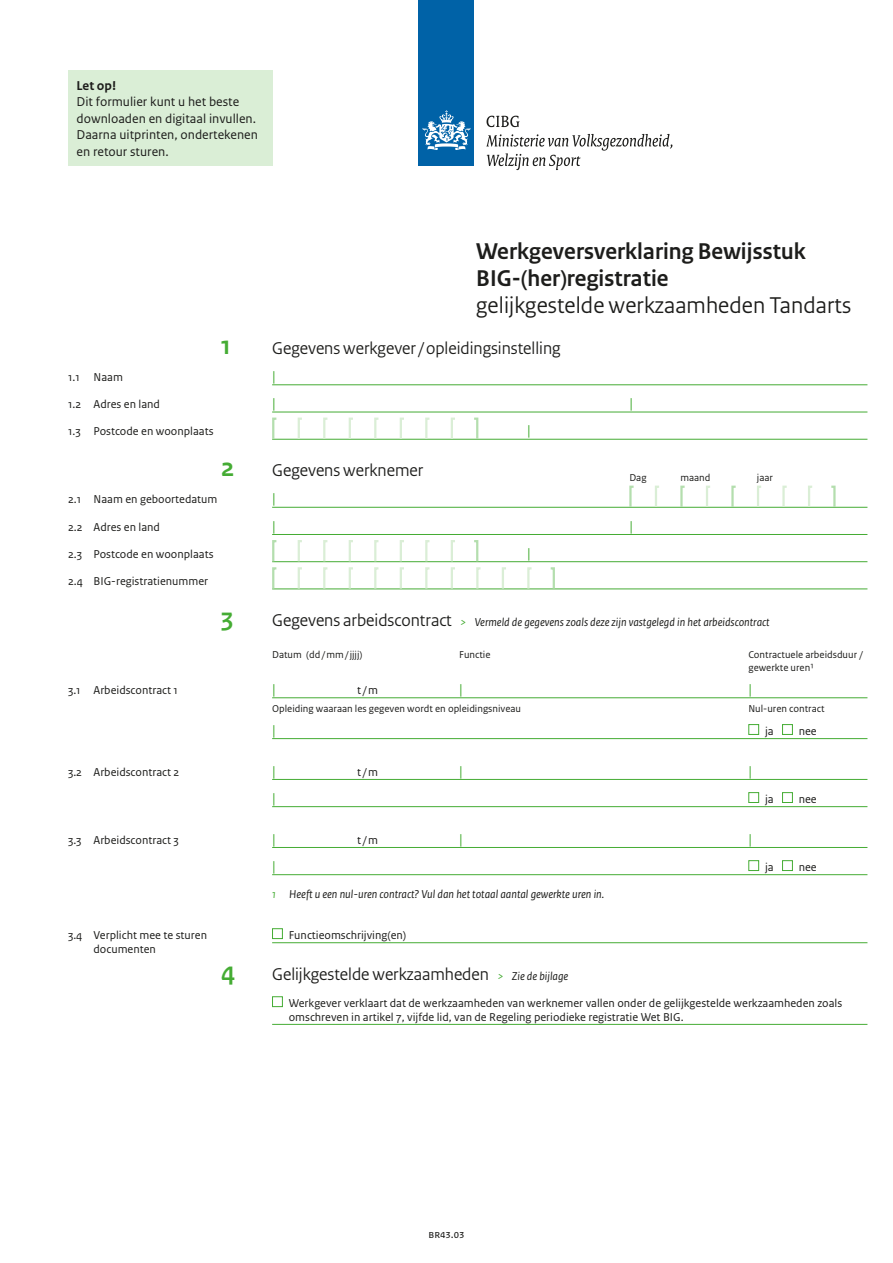
<style>
.page{position:relative;width:893px;height:1263px;background:#fff}
.page>*{position:absolute;margin:0;border:0;box-sizing:border-box;transform-origin:0 0}
._12_Rubrieksnummer{font:700 27px "Rijksoverheid Sans Heading";color:#45ac34}
._01_Documentnaam_lan{font:700 24px/27px "Rijksoverheid Sans Heading";letter-spacing:.005em;color:#1d1d1b}
._02_Specificatie_lan{font:24px "Rijksoverheid Sans Heading";letter-spacing:.005em;color:#1d1d1b}
._11_Rubriek{font:18px "Rijksoverheid Sans Heading";color:#1d1d1b}
._18_Vertikaal_lijn{font:15px "Rijksoverheid Sans Text";color:#45ac34}
.t1{font:13.5px/16.5px "Rijksoverheid Sans Text";color:#1d1d1b}
.t2{font:700 13.5px "Rijksoverheid Sans Text";color:#1d1d1b}
._13_Vraag{font:12px/13.6px "Rijksoverheid Sans Text";color:#1d1d1b}
._18_Vertikaal_lijn-2{font:12px/13.6px "Rijksoverheid Sans Text";color:#1d1d1b}
._11_Rubriek-2{font:italic 12px "Rijksoverheid Sans Text";color:#1d1d1b}
._16_Invulinstructie{font:italic 12px "Rijksoverheid Sans Text";color:#1d1d1b}
._15_Antwoord_Lijn{font:12px "Rijksoverheid Sans Text";color:#1d1d1b}
.Formuliercode{font:12px "Rijksoverheid Sans Text";color:#1d1d1b}
._14_Subvraag_tabelko{font:10.5px/13.6px "Rijksoverheid Sans Text";color:#1d1d1b}
._11_Rubriek-3{font:10.5px "Rijksoverheid Sans Text";color:#1d1d1b}
.s1{font-family:"Rijksoverheid Sans Heading";font-style:normal;font-size:18px}
.s2{color:#45ac34}
.s3{font-family:"Rijksoverheid Sans Text";font-style:italic;font-size:12px;color:#45ac34}
.s4{font-family:"Rijksoverheid Sans Text";font-style:italic;font-size:12px}
</style>
<div class="page">
<div style="left:419px;top:0;width:55px;height:166px;background:#0062a7"></div>
<svg style="left:423px;top:110px;width:47px;height:40px"></svg>
<svg style="left:487px;top:116px;width:33px;height:11px"></svg>
<svg style="left:486px;top:134px;width:186px;height:36px"></svg>
<hr style="left:272px;top:384px;width:595px;height:1px;background:#45ac34">
<hr style="left:272px;top:412px;width:595px;height:1px;background:#45ac34">
<hr style="left:272px;top:439px;width:595px;height:1px;background:#45ac34">
<hr style="left:272px;top:507px;width:595px;height:1px;background:#45ac34">
<hr style="left:272px;top:534px;width:595px;height:1px;background:#45ac34">
<hr style="left:272px;top:561px;width:595px;height:1px;background:#45ac34">
<hr style="left:272px;top:588px;width:595px;height:1px;background:#45ac34">
<hr style="left:272px;top:697px;width:595px;height:1px;background:#45ac34">
<hr style="left:272px;top:738px;width:595px;height:1px;background:#45ac34">
<hr style="left:272px;top:779px;width:595px;height:1px;background:#45ac34">
<hr style="left:272px;top:806px;width:595px;height:1px;background:#45ac34">
<hr style="left:272px;top:847px;width:595px;height:1px;background:#45ac34">
<hr style="left:272px;top:874px;width:595px;height:1px;background:#45ac34">
<hr style="left:272px;top:942px;width:595px;height:1px;background:#45ac34">
<hr style="left:272px;top:1024px;width:595px;height:1px;background:#45ac34">
<div style="left:748px;top:724px;width:11px;height:11px;border:1px solid #45ac34"></div>
<div style="left:782px;top:724px;width:11px;height:11px;border:1px solid #45ac34"></div>
<div style="left:748px;top:792px;width:11px;height:11px;border:1px solid #45ac34"></div>
<div style="left:782px;top:792px;width:11px;height:11px;border:1px solid #45ac34"></div>
<div style="left:748px;top:860px;width:11px;height:11px;border:1px solid #45ac34"></div>
<div style="left:782px;top:860px;width:11px;height:11px;border:1px solid #45ac34"></div>
<div style="left:272px;top:928px;width:11px;height:11px;border:1px solid #45ac34"></div>
<div style="left:272px;top:996px;width:11px;height:11px;border:1px solid #45ac34"></div>
<svg style="left:272px;top:417px;width:7px;height:23px"></svg>
<svg style="left:297px;top:417px;width:7px;height:23px"></svg>
<svg style="left:322px;top:417px;width:8px;height:23px"></svg>
<svg style="left:348px;top:417px;width:7px;height:23px"></svg>
<svg style="left:373px;top:417px;width:8px;height:23px"></svg>
<svg style="left:399px;top:417px;width:7px;height:23px"></svg>
<svg style="left:424px;top:417px;width:8px;height:23px"></svg>
<svg style="left:450px;top:417px;width:7px;height:23px"></svg>
<svg style="left:472px;top:417px;width:7px;height:23px"></svg>
<svg style="left:628px;top:485px;width:8px;height:23px"></svg>
<svg style="left:654px;top:485px;width:7px;height:23px"></svg>
<svg style="left:679px;top:485px;width:8px;height:23px"></svg>
<svg style="left:705px;top:485px;width:7px;height:23px"></svg>
<svg style="left:730px;top:485px;width:8px;height:23px"></svg>
<svg style="left:756px;top:485px;width:7px;height:23px"></svg>
<svg style="left:781px;top:485px;width:8px;height:23px"></svg>
<svg style="left:807px;top:485px;width:7px;height:23px"></svg>
<svg style="left:829px;top:485px;width:8px;height:23px"></svg>
<svg style="left:272px;top:540px;width:7px;height:50px"></svg>
<svg style="left:297px;top:540px;width:7px;height:50px"></svg>
<svg style="left:322px;top:540px;width:8px;height:50px"></svg>
<svg style="left:348px;top:540px;width:7px;height:50px"></svg>
<svg style="left:373px;top:540px;width:8px;height:50px"></svg>
<svg style="left:399px;top:540px;width:7px;height:50px"></svg>
<svg style="left:424px;top:540px;width:8px;height:50px"></svg>
<svg style="left:450px;top:540px;width:7px;height:50px"></svg>
<svg style="left:472px;top:540px;width:11px;height:50px"></svg>
<svg style="left:501px;top:567px;width:7px;height:23px"></svg>
<svg style="left:526px;top:567px;width:8px;height:23px"></svg>
<svg style="left:548px;top:567px;width:8px;height:23px"></svg>
<div style="left:68px;top:70px;width:204px;height:96px;background:#daeed6"></div>
<p class="t2" style="left:77px;top:78px;width:41px">Let op!</p>
<p class="t1" style="left:77px;top:94px;width:183px">Dit formulier kunt u het beste downloaden en digitaal invullen.<br>Daarna uitprinten, ondertekenen en retour sturen.</p>
<p class="_13_Vraag" style="left:68px;top:370px;width:56px">1.1 Naam</p>
<p class="_13_Vraag" style="left:68px;top:398px;width:93px">1.2 Adres en land</p>
<p class="_13_Vraag" style="left:68px;top:425px;width:147px">1.3 Postcode en woonplaats</p>
<p class="_12_Rubrieksnummer" style="left:221px;top:330px;width:11px">1</p>
<p class="_12_Rubrieksnummer" style="left:221px;top:452px;width:15px">2</p>
<p class="_13_Vraag" style="left:68px;top:493px;width:151px">2.1 Naam en geboortedatum</p>
<p class="_13_Vraag" style="left:68px;top:520px;width:93px">2.2 Adres en land</p>
<p class="_13_Vraag" style="left:68px;top:547px;width:147px">2.3 Postcode en woonplaats</p>
<p class="_13_Vraag" style="left:68px;top:575px;width:142px">2.4 BIG-registratienummer</p>
<p class="_13_Vraag" style="left:68px;top:683px;width:111px">3.1 Arbeidscontract 1</p>
<p class="_13_Vraag" style="left:68px;top:765px;width:113px">3.2 Arbeidscontract 2</p>
<p class="_13_Vraag" style="left:68px;top:833px;width:112px">3.3 Arbeidscontract 3</p>
<p class="_12_Rubrieksnummer" style="left:221px;top:602px;width:14px">3</p>
<p class="_13_Vraag" style="left:94px;top:928px;width:115px;text-indent:-26px">3.4 Verplicht mee te sturen documenten</p>
<p class="_12_Rubrieksnummer" style="left:221px;top:956px;width:15px">4</p>
<p class="_01_Documentnaam_lan" style="left:476px;top:238px;width:331px">Werkgeversverklaring Bewijsstuk<br>BIG-(her)registratie</p>
<p class="_02_Specificatie_lan" style="left:476px;top:291px;width:376px">gelijkgestelde werkzaamheden Tandarts</p>
<p class="_11_Rubriek" style="left:272px;top:337px;width:290px">Gegevens werkgever/opleidingsinstelling</p>
<p class="_18_Vertikaal_lijn" style="left:272px;top:367px;width:5px">|</p>
<p class="_18_Vertikaal_lijn" style="left:272px;top:395px;width:5px">|</p>
<p class="_18_Vertikaal_lijn" style="left:629px;top:395px;width:5px">|</p>
<p class="_18_Vertikaal_lijn" style="left:527px;top:422px;width:5px">|</p>
<p class="_11_Rubriek" style="left:272px;top:460px;width:153px">Gegevens werknemer</p>
<p class="_11_Rubriek-3" style="left:629px;top:471px;width:19px">Dag</p>
<p class="_11_Rubriek-3" style="left:680px;top:471px;width:32px">maand</p>
<p class="_11_Rubriek-3" style="left:757px;top:471px;width:18px">jaar</p>
<p class="_18_Vertikaal_lijn" style="left:272px;top:490px;width:5px">|</p>
<p class="_18_Vertikaal_lijn" style="left:272px;top:517px;width:5px">|</p>
<p class="_18_Vertikaal_lijn" style="left:629px;top:517px;width:5px">|</p>
<p class="_18_Vertikaal_lijn" style="left:527px;top:544px;width:5px">|</p>
<p class="_11_Rubriek-2" style="left:272px;top:615px;width:499px"><span class="s1">Gegevens arbeidscontract</span> <span class="s2">&gt;</span> Vermeld de gegevens zoals deze zijn vastgelegd in het arbeidscontract</p>
<p class="_14_Subvraag_tabelko" style="left:272px;top:648px;width:92px">Datum (dd/mm/jjjj)</p>
<p class="_14_Subvraag_tabelko" style="left:459px;top:648px;width:33px">Functie</p>
<p class="_14_Subvraag_tabelko" style="left:748px;top:648px;width:116px">Contractuele arbeidsduur / gewerkte uren1</p>
<p class="_18_Vertikaal_lijn" style="left:272px;top:680px;width:5px">|</p>
<p class="_18_Vertikaal_lijn-2" style="left:357px;top:683px;width:22px">t/m</p>
<p class="_18_Vertikaal_lijn" style="left:459px;top:680px;width:5px">|</p>
<p class="_18_Vertikaal_lijn" style="left:748px;top:680px;width:5px">|</p>
<p class="_14_Subvraag_tabelko" style="left:272px;top:702px;width:250px">Opleiding waaraan les gegeven wordt en opleidingsniveau</p>
<p class="_14_Subvraag_tabelko" style="left:748px;top:702px;width:78px">Nul-uren contract</p>
<p class="_18_Vertikaal_lijn" style="left:272px;top:721px;width:5px">|</p>
<p class="_18_Vertikaal_lijn-2" style="left:765px;top:724px;width:10px">ja</p>
<p class="_18_Vertikaal_lijn-2" style="left:799px;top:724px;width:19px">nee</p>
<p class="_18_Vertikaal_lijn" style="left:272px;top:762px;width:5px">|</p>
<p class="_18_Vertikaal_lijn-2" style="left:357px;top:765px;width:22px">t/m</p>
<p class="_18_Vertikaal_lijn" style="left:459px;top:762px;width:5px">|</p>
<p class="_18_Vertikaal_lijn" style="left:748px;top:762px;width:5px">|</p>
<p class="_18_Vertikaal_lijn" style="left:272px;top:789px;width:5px">|</p>
<p class="_18_Vertikaal_lijn-2" style="left:765px;top:792px;width:10px">ja</p>
<p class="_18_Vertikaal_lijn-2" style="left:799px;top:792px;width:19px">nee</p>
<p class="_18_Vertikaal_lijn" style="left:272px;top:830px;width:5px">|</p>
<p class="_18_Vertikaal_lijn-2" style="left:357px;top:833px;width:22px">t/m</p>
<p class="_18_Vertikaal_lijn" style="left:459px;top:830px;width:5px">|</p>
<p class="_18_Vertikaal_lijn" style="left:748px;top:830px;width:5px">|</p>
<p class="_18_Vertikaal_lijn" style="left:272px;top:857px;width:5px">|</p>
<p class="_18_Vertikaal_lijn-2" style="left:765px;top:860px;width:10px">ja</p>
<p class="_18_Vertikaal_lijn-2" style="left:799px;top:860px;width:19px">nee</p>
<p class="_16_Invulinstructie" style="left:272px;top:887px;width:334px"><span class="s2">1</span> Heeft u een nul-uren contract? Vul dan het totaal aantal gewerkte uren in.</p>
<p class="_15_Antwoord_Lijn" style="left:289px;top:928px;width:119px">Functieomschrijving(en)</p>
<p class="_11_Rubriek" style="left:272px;top:963px;width:298px">Gelijkgestelde werkzaamheden <span class="s3">&gt;</span> <span class="s4">Zie de bijlage</span></p>
<p class="_18_Vertikaal_lijn-2" style="left:289px;top:996px;width:555px">Werkgever verklaart dat de werkzaamheden van werknemer vallen onder de gelijkgestelde werkzaamheden zoals omschreven in artikel 7, vijfde lid, van de Regeling periodieke registratie Wet BIG.</p>
<p class="Formuliercode" style="left:428px;top:1227px;width:37px">br43.03</p>
</div>
